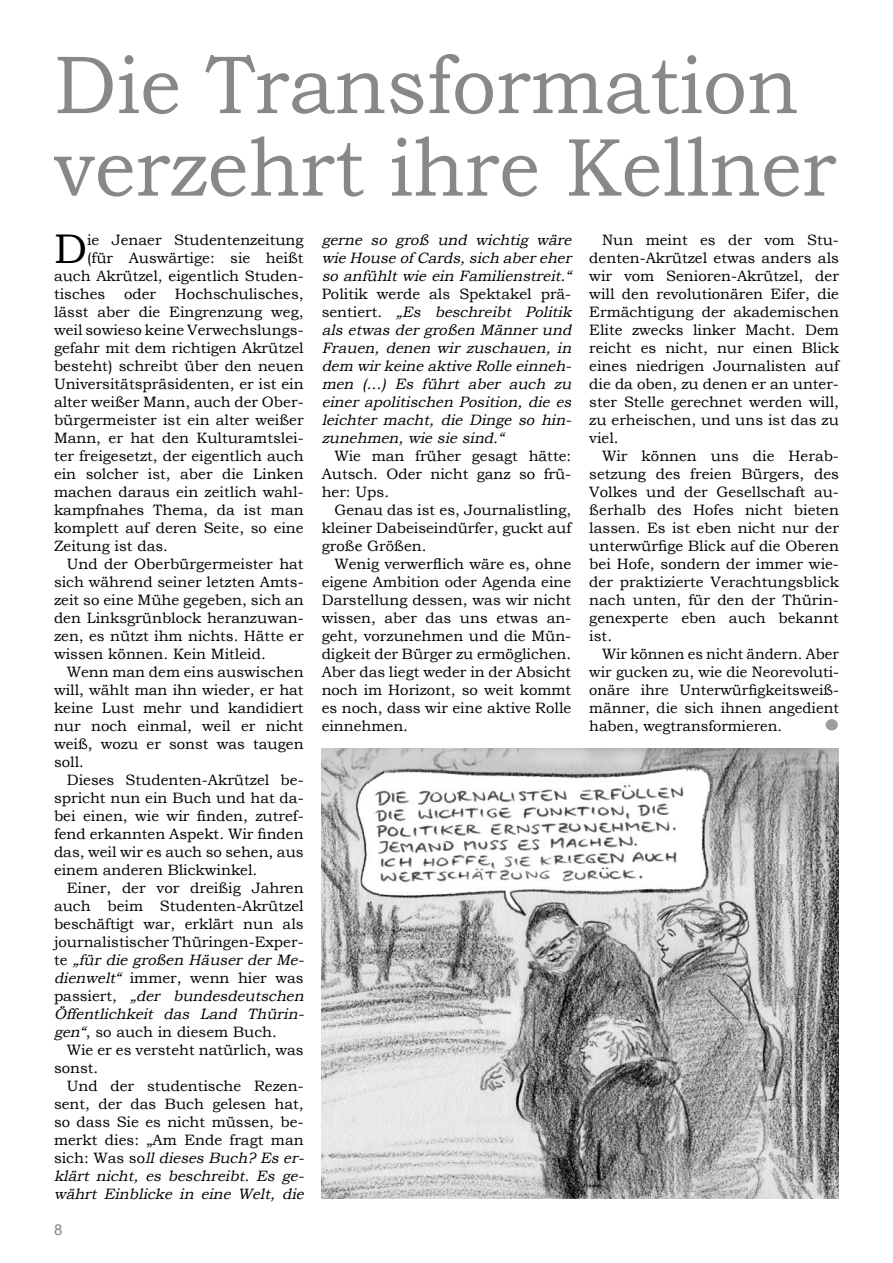
<style>
.page{position:relative;width:893px;height:1263px;background:#fff}
.page>*{position:absolute;margin:0;border:0;box-sizing:border-box;transform-origin:0 0}
.t1{font:82.5px/82.5px "Bookman Old Style";color:#878889;scale:.95 1}
.t2{font:700 61.95px "Bookman Old Style";color:#9c9d9f;scale:1.08 1}
.t3{font:41.4px "Bookman Old Style";color:#000}
.t4{font:15px/18px "Bookman Old Style";color:#000;text-align:justify}
.t5{font:italic 15px/18px "Bookman Old Style";color:#000;text-align:justify}
.t6{font:15px "Arial";color:#878889}
.s1{font-style:italic}
.s2{font-style:normal}
</style>
<div class="page">
<img style="left:322px;top:748px;width:517px;height:451px">
<h1 class="t1" style="left:54px;top:44px;width:825px">Die Transformation verzehrt ihre Kellner</h1>
<h3 class="t3" style="left:54px;top:222px;width:35px">D</h3>
<p class="t4" style="left:87px;top:231px;width:218px">ie Jenaer Studentenzeitung</p>
<p class="t4" style="left:87px;top:249px;width:218px">(für Auswärtige: sie heißt</p>
<p class="t4" style="left:54px;top:267px;width:251px">auch Akrützel, eigentlich Studen-</p>
<p class="t4" style="left:54px;top:285px;width:53px">tisches</p>
<p class="t4" style="left:124px;top:285px;width:34px">oder</p>
<p class="t4" style="left:54px;top:285px;width:251px;text-indent:121px">Hochschulisches, lässt aber die Eingrenzung weg, weil sowieso keine Verwechslungs&shy;gefahr mit dem richtigen Akrützel besteht) schreibt über den neuen Universitätspräsidenten, er ist ein alter weißer Mann, auch der Ober&shy;bürgermeister ist ein alter weißer Mann, er hat den Kulturamtslei&shy;ter freigesetzt, der eigentlich auch ein solcher ist, aber die Linken machen daraus ein zeitlich wahl&shy;kampfnahes Thema, da ist man komplett auf deren Seite, so eine Zeitung ist das.</p>
<p class="t4" style="left:54px;top:555px;width:251px;text-indent:13px">Und der Oberbürgermeister hat sich während seiner letzten Amts&shy;zeit so eine Mühe gegeben, sich an den Linksgrünblock heranzuwan&shy;zen, es nützt ihm nichts. Hätte er wissen können. Kein Mitleid.</p>
<p class="t4" style="left:54px;top:663px;width:251px;text-indent:13px">Wenn man dem eins auswischen will, wählt man ihn wieder, er hat keine Lust mehr und kandidiert nur noch einmal, weil er nicht weiß, wozu er sonst was taugen soll.</p>
<p class="t4" style="left:54px;top:771px;width:251px;text-indent:13px">Dieses Studenten-Akrützel be&shy;spricht nun ein Buch und hat da&shy;bei einen, wie wir finden, zutref&shy;fend erkannten Aspekt. Wir finden das, weil wir es auch so sehen, aus einem anderen Blickwinkel.</p>
<p class="t4" style="left:54px;top:879px;width:255px;text-align:left;text-indent:13px">Einer, der vor dreißig Jahren auch beim Studenten-Akrützel beschäftigt war, erklärt nun als journalistischer Thüringen-Exper&shy;t e <span class="s1">„für die großen Häuser der Me&shy;dienwelt“</span> immer, wenn hier was p a s s i e r t , <span class="s1">„der bundesdeutschen<br>Öffentlichkeit das Land Thürin&shy;gen“</span>, so auch in diesem Buch.</p>
<p class="t4" style="left:54px;top:1041px;width:251px;text-indent:13px">Wie er es versteht natürlich, was sonst.</p>
<p class="t4" style="left:54px;top:1077px;width:255px;text-align:center">Und der studentische Rezen&shy;sent, der das Buch gelesen hat, so dass Sie es nicht müssen, be&shy;merkt dies: „Am Ende fragt man s i c h : W a s s o <span class="s1">lldieses Buch? Es er&shy;klärt nicht, es beschreibt. Es ge&shy;währt Einblicke in eine Welt, die</span></p>
<p class="t6" style="left:54px;top:1220px;width:10px">8</p>
<p class="t5" style="left:322px;top:231px;width:255px">gerne so groß und wichtig wäre wie House of Cards,sich abereher so anfühlt wie ein Familienstreit.“</p>
<p class="t5" style="left:322px;top:285px;width:255px;text-align:left"><span class="s2">Politik werde als Spektakel prä&shy;s e n t i e r t .</span> „Es beschreibt Politik als etwas der großen Männer und<br>Frauen, denen wir zuschauen, in dem wirkeine aktive Rolle einneh&shy;men (…) Es führt aber auch zu einer apolitischen Position, die es leichter macht, die Dinge so hin&shy;zunehmen,wie sie sind.“</p>
<p class="t4" style="left:322px;top:447px;width:251px;text-indent:13px">Wie man früher gesagt hätte:<br>Autsch. Oder nicht ganz so frü&shy;her: Ups.</p>
<p class="t4" style="left:322px;top:501px;width:251px;text-indent:13px">Genau das ist es, Journalistling, kleiner Dabeiseindürfer, guckt auf große Größen.</p>
<p class="t4" style="left:322px;top:555px;width:251px;text-indent:13px">Wenig verwerflich wäre es, ohne eigene Ambition oder Agenda eine Darstellung dessen, was wir nicht wissen, aber das uns etwas an&shy;geht, vorzunehmen und die Mün&shy;digkeit der Bürger zu ermöglichen.<br>Aber das liegt weder in der Absicht noch im Horizont, so weit kommt es noch, dass wir eine aktive Rolle einnehmen.</p>
<p class="t4" style="left:589px;top:231px;width:251px;text-indent:13px">Nun meint es der vom Stu&shy;denten-Akrützel etwas anders als wir vom Senioren-Akrützel, der will den revolutionären Eifer, die Ermächtigung der akademischen Elite zwecks linker Macht. Dem reicht es nicht, nur einen Blick eines niedrigen Journalisten auf die da oben, zu denen er an unter&shy;ster Stelle gerechnet werden will, zu erheischen, und uns ist das zu viel.</p>
<p class="t4" style="left:589px;top:447px;width:251px;text-indent:13px">Wir können uns die Herab&shy;setzung des freien Bürgers, des Volkes und der Gesellschaft au&shy;ßerhalb des Hofes nicht bieten lassen. Es ist eben nicht nur der unterwürfige Blick auf die Oberen bei Hofe, sondern der immer wie&shy;der praktizierte Verachtungsblick nach unten, für den der Thürin&shy;genexperte eben auch bekannt ist.</p>
<p class="t4" style="left:589px;top:645px;width:251px;text-indent:13px">Wir können es nicht ändern. Aber wir gucken zu, wie die Neorevoluti&shy;onäre ihre Unterwürfigkeitsweiß&shy;männer, die sich ihnen angedient haben, wegtransformieren.</p>
<h2 class="t2" style="left:820px;top:664px;width:23px">.</h2>
</div>
